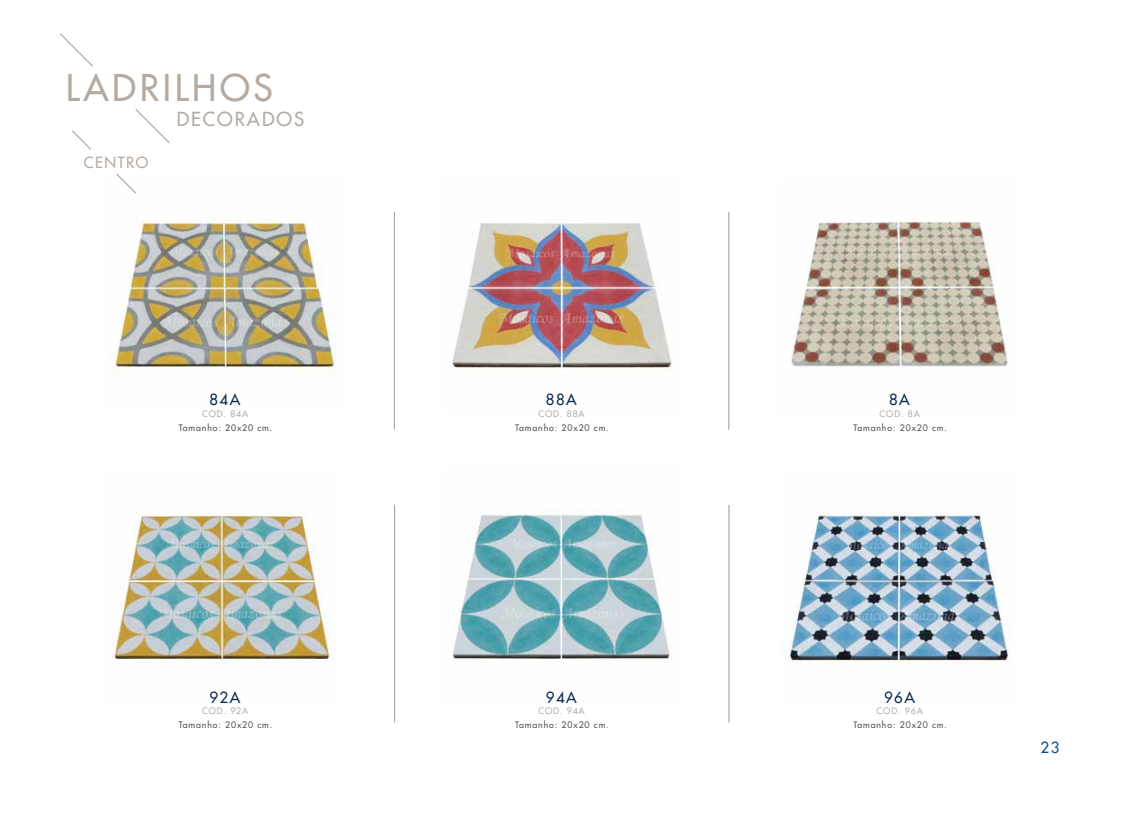
<style>
.page{position:relative;width:1124px;height:815px;background:#fff}
.page>*{position:absolute;margin:0;border:0;box-sizing:border-box;transform-origin:0 0}
.t1{font:35.88px "Futura LT";letter-spacing:.1em;color:#b7aaa0}
.t2{font:18.88px "Futura LT";letter-spacing:.1em;color:#b7aaa0}
.t3{font:15px "Futura LT";letter-spacing:.1em;color:#0c2d4f}
.t4{font:15px "Futura LT";letter-spacing:.1em;color:#b7aaa0}
.t5{font:15px "Futura LT";color:#0a5191}
.t6{font:8.75px "Futura LT";letter-spacing:.1em;color:#525252}
.t7{font:8.75px "Futura LT";letter-spacing:.1em;color:#b7aaa0}
</style>
<div class="page">
<img style="left:780px;top:511px;width:231px;height:152px">
<img style="left:450px;top:510px;width:221px;height:152px">
<img style="left:105px;top:513px;width:228px;height:151px">
<img style="left:791px;top:221px;width:218px;height:146px">
<img style="left:451px;top:219px;width:223px;height:151px">
<img style="left:107px;top:218px;width:230px;height:159px">
<svg style="left:60px;top:33px;width:33px;height:34px"></svg>
<svg style="left:135px;top:109px;width:35px;height:34px"></svg>
<svg style="left:72px;top:130px;width:19px;height:20px"></svg>
<svg style="left:116px;top:173px;width:20px;height:21px"></svg>
<hr style="left:394px;top:212px;width:1px;height:217px;background:#b7aa9f">
<hr style="left:394px;top:505px;width:1px;height:217px;background:#b7aa9f">
<hr style="left:728px;top:505px;width:1px;height:218px;background:#b7aa9f">
<hr style="left:728px;top:212px;width:1px;height:218px;background:#b7aa9f">
<h1 class="t1" style="left:66px;top:64px;width:208px">LADRILHOS</h1>
<h2 class="t2" style="left:177px;top:107px;width:129px">DECORADOS</h2>
<h3 class="t4" style="left:84px;top:153px;width:66px">CENTRO</h3>
<h3 class="t3" style="left:209px;top:390px;width:32px">84A</h3>
<h3 class="t3" style="left:545px;top:390px;width:32px">88A</h3>
<h3 class="t3" style="left:889px;top:390px;width:22px">8A</h3>
<p class="t7" style="left:879px;top:408px;width:42px">COD. 8A</p>
<p class="t7" style="left:538px;top:408px;width:48px">COD. 88A</p>
<p class="t7" style="left:202px;top:408px;width:48px">COD. 84A</p>
<p class="t6" style="left:179px;top:422px;width:95px">Tamanho: 20x20 cm.</p>
<p class="t6" style="left:515px;top:422px;width:95px">Tamanho: 20x20 cm.</p>
<p class="t6" style="left:853px;top:422px;width:95px">Tamanho: 20x20 cm.</p>
<h3 class="t3" style="left:209px;top:687px;width:32px">92A</h3>
<p class="t7" style="left:202px;top:705px;width:48px">COD. 92A</p>
<h3 class="t3" style="left:545px;top:687px;width:32px">94A</h3>
<p class="t7" style="left:538px;top:705px;width:48px">COD. 94A</p>
<h3 class="t3" style="left:883px;top:687px;width:32px">96A</h3>
<p class="t7" style="left:876px;top:705px;width:48px">COD. 96A</p>
<p class="t6" style="left:179px;top:719px;width:95px">Tamanho: 20x20 cm.</p>
<p class="t6" style="left:515px;top:719px;width:95px">Tamanho: 20x20 cm.</p>
<p class="t6" style="left:853px;top:719px;width:95px">Tamanho: 20x20 cm.</p>
<h3 class="t5" style="left:1040px;top:738px;width:20px">23</h3>
</div>
